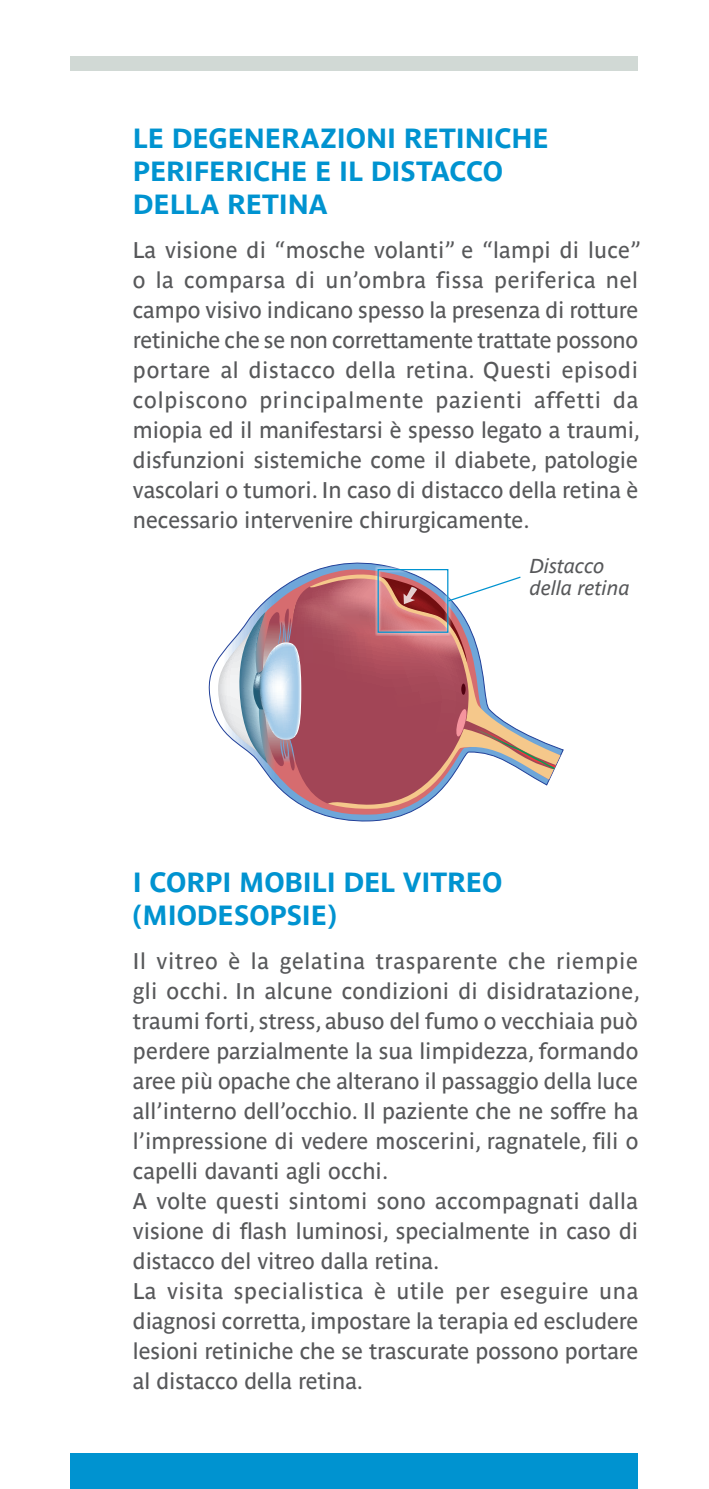
<style>
.page{position:relative;width:709px;height:1489px;background:#fff}
.page>*{position:absolute;margin:0;border:0;box-sizing:border-box;transform-origin:0 0}
.t1{font:700 27.5px/33px "Parisine Ptf";letter-spacing:-.005em;color:#0093d0}
.t2{font:22.5px/30px "Parisine Ptf";letter-spacing:-.005em;color:#57585a;text-align:justify}
.t3{font:italic 20px/22.5px "Parisine Ptf";letter-spacing:-.005em;color:#57585a}
</style>
<div class="page">
<div style="left:71px;top:57px;width:567px;height:14px;background:#d1d9d5"></div>
<div style="left:71px;top:1453px;width:567px;height:35px;background:#0093d0"></div>
<svg style="left:208px;top:562px;width:355px;height:260px"></svg>
<svg style="left:288px;top:566px;width:272px;height:248px"></svg>
<svg style="left:288px;top:568px;width:272px;height:241px"></svg>
<div style="left:375px;top:566px;width:76px;height:69px;background:#fff;opacity:.8"></div>
<div style="left:377px;top:569px;width:71px;height:63px;border:1px solid #0093d0"></div>
<svg style="left:218px;top:575px;width:338px;height:232px"></svg>
<p class="t1" style="left:133px;top:119px;width:417px">LE DEGENERAZIONI RETINICHE<br>PERIFERICHE E IL DISTACCO<br>DELLA RETINA</p>
<p class="t2" style="left:133px;top:233px;width:509px;text-align:left">La visione di “mosche volanti” e “lampi di luce” o la comparsa di un’ombra fissa periferica nel campo visivo indicano spesso la presenza di rotture retiniche che se non correttamente trattate possono portare al distacco della retina. Questi episodi colpiscono principalmente pazienti affetti da miopia ed il manifestarsi è spesso legato a traumi, disfunzioni sistemiche come il diabete, patologie vascolari o tumori. In caso di distacco della retina è necessario intervenire chirurgicamente.</p>
<p class="t3" style="left:530px;top:553px;width:101px">Distacco della retina</p>
<p class="t1" style="left:133px;top:862px;width:371px">I CORPI MOBILI DEL VITREO (MIODESOPSIE)</p>
<p class="t2" style="left:133px;top:943px;width:508px">Il vitreo è la gelatina trasparente che riempie gli occhi. In alcune condizioni di disidratazione, traumi forti, stress, abuso del fumo o vecchiaia può perdere parzialmente la sua limpidezza, formando aree più opache che alterano il passaggio della luce all’interno dell’occhio. Il paziente che ne soffre ha l’impressione di vedere moscerini, ragnatele, fili o capelli davanti agli occhi.</p>
<p class="t2" style="left:133px;top:1183px;width:507px">A volte questi sintomi sono accompagnati dalla visione di flash luminosi, specialmente in caso di distacco del vitreo dalla retina.</p>
<p class="t2" style="left:133px;top:1273px;width:507px">La visita specialistica è utile per eseguire una diagnosi corretta, impostare la terapia ed escludere lesioni retiniche che se trascurate possono portare al distacco della retina.</p>
</div>
